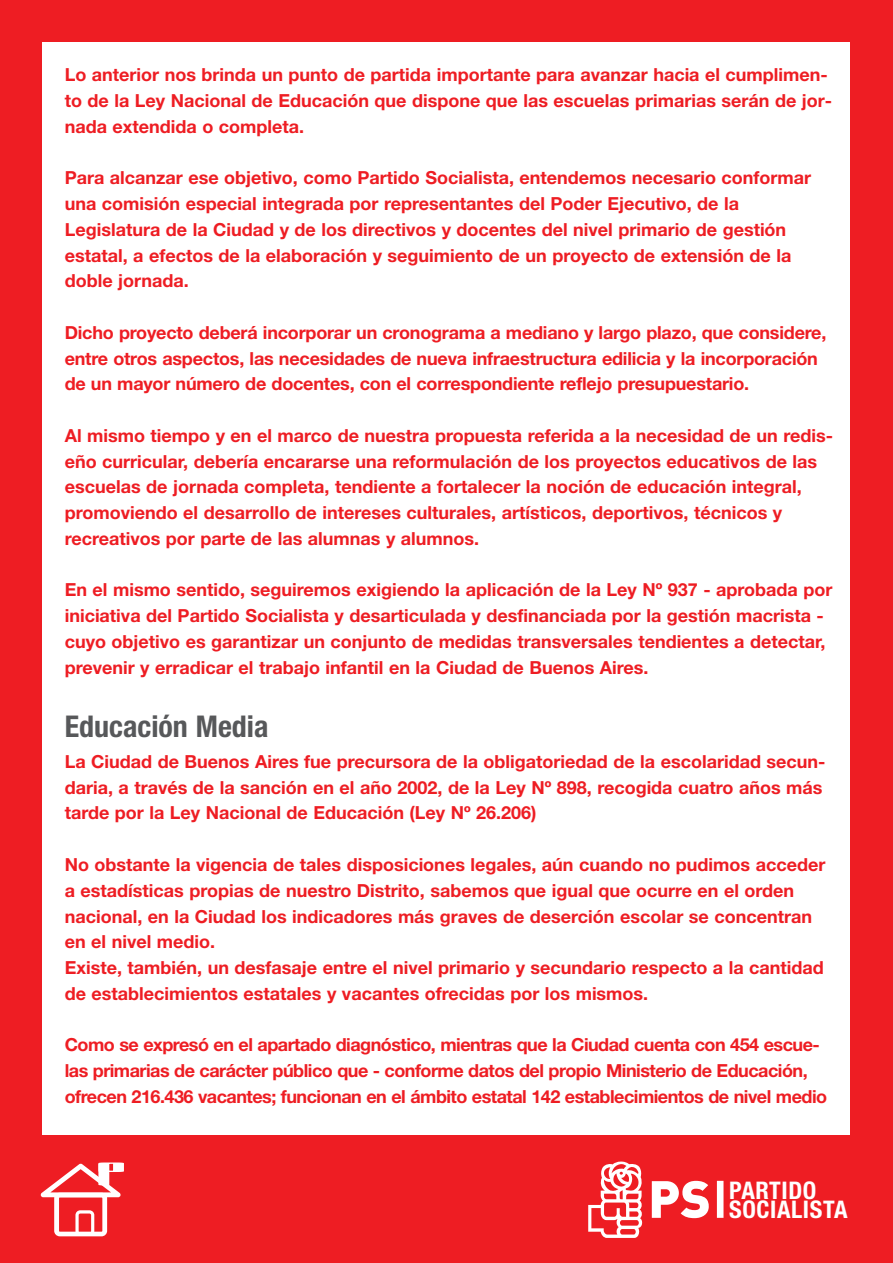
<style>
.page{position:relative;width:893px;height:1263px;background:#ee1d23}
.page>*{position:absolute;margin:0;border:0;box-sizing:border-box;transform-origin:0 0}
.t1{font:700 condensed 30px "Helvetica Neue";color:#57585a}
.t2{font:700 condensed 24.3px/19.4px "Helvetica Neue";letter-spacing:.025em;color:#fff}
.t3{font:700 18px/25.8px "Helvetica Neue";color:#ee1d23}
.t4{font:700 18px/25.8px "Helvetica Neue";letter-spacing:-.03em;color:#ee1d23}
.s1{font-family:"DIN";font-weight:900;font-stretch:normal;font-size:51.6px}
</style>
<div class="page">
<div style="left:43px;top:43px;width:807px;height:1092px;background:#fff"></div>
<hr style="left:719px;top:1181px;width:2px;height:37px;background:#fff">
<svg style="left:588px;top:1161px;width:54px;height:77px"></svg>
<svg style="left:41px;top:1163px;width:80px;height:73px"></svg>
<hr style="left:102px;top:1164px;width:4px;height:21px;background:#fff">
<svg style="left:107px;top:1166px;width:8px;height:2px"></svg>
<div style="left:102px;top:1161px;width:18px;height:12px;border:4px solid #fff"></div>
<p class="t3" style="left:65px;top:61px;width:769px">Lo anterior nos brinda un punto de partida importante para avanzar hacia el cumplimen&shy;to de la Ley Nacional de Educación que dispone que las escuelas primarias serán de jor&shy;nada extendida o completa.</p>
<p class="t3" style="left:65px;top:165px;width:748px">Para alcanzar ese objetivo, como Partido Socialista, entendemos necesario conformar una comisión especial integrada por representantes del Poder Ejecutivo, de la Legislatura de la Ciudad y de los directivos y docentes del nivel primario de gestión estatal, a efectos de la elaboración y seguimiento de un proyecto de extensión de la doble jornada.</p>
<p class="t3" style="left:65px;top:319px;width:763px">Dicho proyecto deberá incorporar un cronograma a mediano y largo plazo, que considere, entre otros aspectos, las necesidades de nueva infraestructura edilicia y la incorporación de un mayor número de docentes, con el correspondiente reflejo presupuestario.</p>
<p class="t3" style="left:65px;top:422px;width:770px">Al mismo tiempo y en el marco de nuestra propuesta referida a la necesidad de un redis&shy;eño curricular, debería encararse una reformulación de los proyectos educativos de las escuelas de jornada completa, tendiente a fortalecer la noción de educación integral, promoviendo el desarrollo de intereses culturales, artísticos, deportivos, técnicos y recreativos por parte de las alumnas y alumnos.</p>
<p class="t3" style="left:65px;top:577px;width:769px">En el mismo sentido, seguiremos exigiendo la aplicación de la Ley Nº 937 - aprobada por iniciativa del Partido Socialista y desarticulada y desfinanciada por la gestión macrista - cuyo objetivo es garantizar un conjunto de medidas transversales tendientes a detectar, prevenir y erradicar el trabajo infantil en la Ciudad de Buenos Aires.</p>
<h1 class="t1" style="left:65px;top:708px;width:205px">Educación Media</h1>
<p class="t3" style="left:65px;top:748px;width:762px">La Ciudad de Buenos Aires fue precursora de la obligatoriedad de la escolaridad secun&shy;daria, a través de la sanción en el año 2002, de la Ley Nº 898, recogida cuatro años más tarde por la Ley Nacional de Educación (Ley Nº 26.206)</p>
<p class="t3" style="left:65px;top:851px;width:762px">No obstante la vigencia de tales disposiciones legales, aún cuando no pudimos acceder a estadísticas propias de nuestro Distrito, sabemos que igual que ocurre en el orden nacional, en la Ciudad los indicadores más graves de deserción escolar se concentran en el nivel medio.<br>Existe, también, un desfasaje entre el nivel primario y secundario respecto a la cantidad de establecimientos estatales y vacantes ofrecidas por los mismos.</p>
<p class="t4" style="left:65px;top:1032px;width:764px">Como se expresó en el apartado diagnóstico, mientras que la Ciudad cuenta con 454 escue&shy;las primarias de carácter público que - conforme datos del propio Ministerio de Educación, ofrecen 216.436 vacantes; funcionan en el ámbito estatal 142 establecimientos de nivel medio</p>
<h2 class="t2" style="left:729px;top:1180px;width:120px;text-indent:-81px"><span class="s1">PS</span> PART DO<br>SOC AL STA</h2>
</div>
